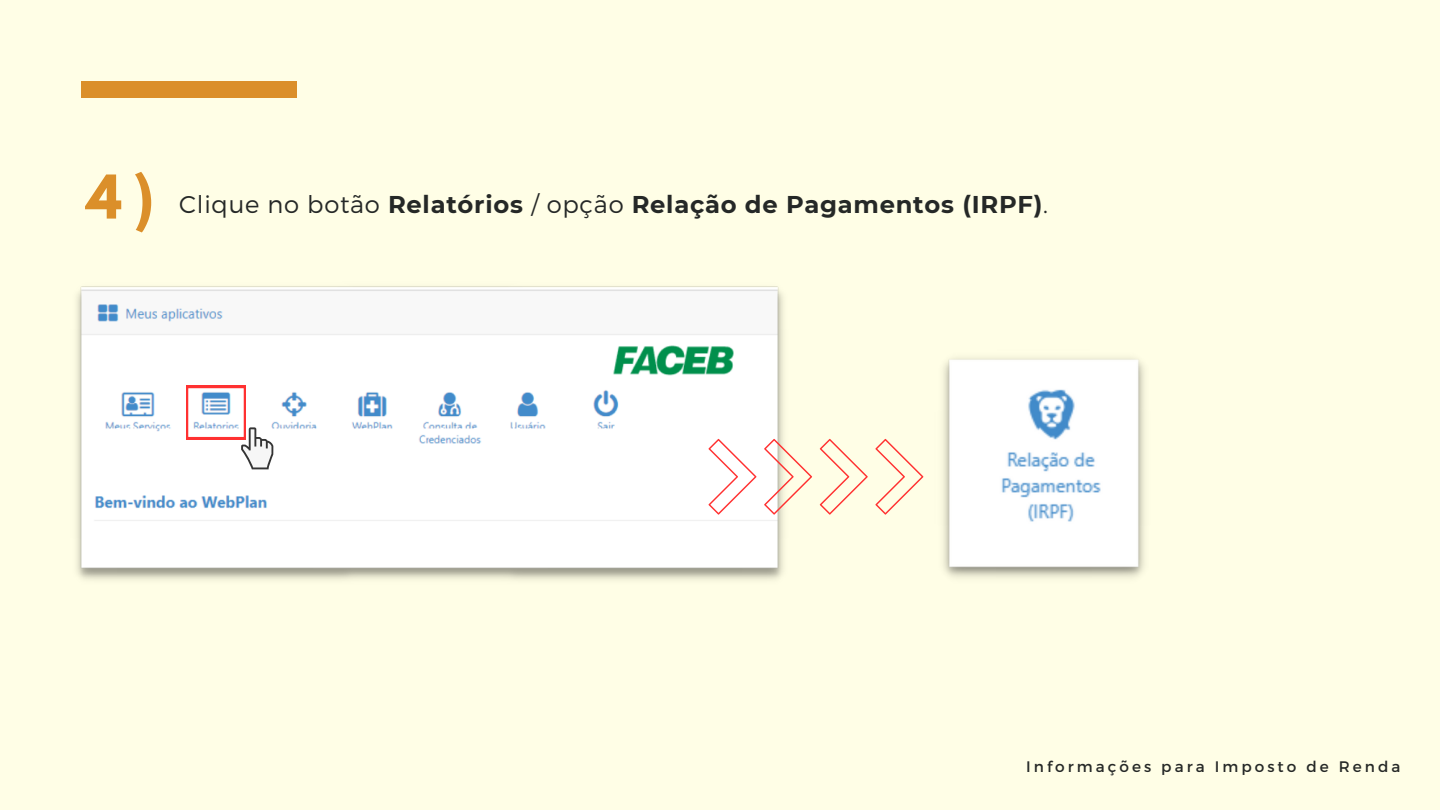
<style>
.page{position:relative;width:1440px;height:810px;background:#fffee6}
.page>*{position:absolute;margin:0;border:0;box-sizing:border-box;transform-origin:0 0}
.t1{font:700 53.4px "League Spartan";color:#db8f2a}
.t2{font:700 24.2px "Montserrat";letter-spacing:.03em;color:#252827}
.t3{font:15.2px "Montserrat";letter-spacing:.2em;color:#252827}
.s1{font-weight:300}
</style>
<div class="page">
<div style="left:81px;top:81px;width:216px;height:17px;background:#db8f2a"></div>
<img style="left:76px;top:286px;width:708px;height:294px">
<svg style="left:186px;top:386px;width:87px;height:83px;background:#ebdfe3"></svg>
<img style="left:943px;top:358px;width:202px;height:220px">
<svg style="left:875px;top:439px;width:48px;height:76px"></svg>
<svg style="left:820px;top:439px;width:48px;height:76px"></svg>
<svg style="left:764px;top:439px;width:48px;height:76px"></svg>
<svg style="left:709px;top:439px;width:47px;height:76px;background:#ffeded"></svg>
<h1 class="t1" style="left:86px;top:171px;width:69px">4)</h1>
<p class="t2" style="left:179px;top:189px;width:870px"><span class="s1">Clique no botão</span> Relatórios <span class="s1">/ opção</span> Relação de Pagamentos (IRPF)<span class="s1">.</span></p>
<p class="t3" style="left:1026px;top:757px;width:376px">Informações para Imposto de Renda</p>
</div>
